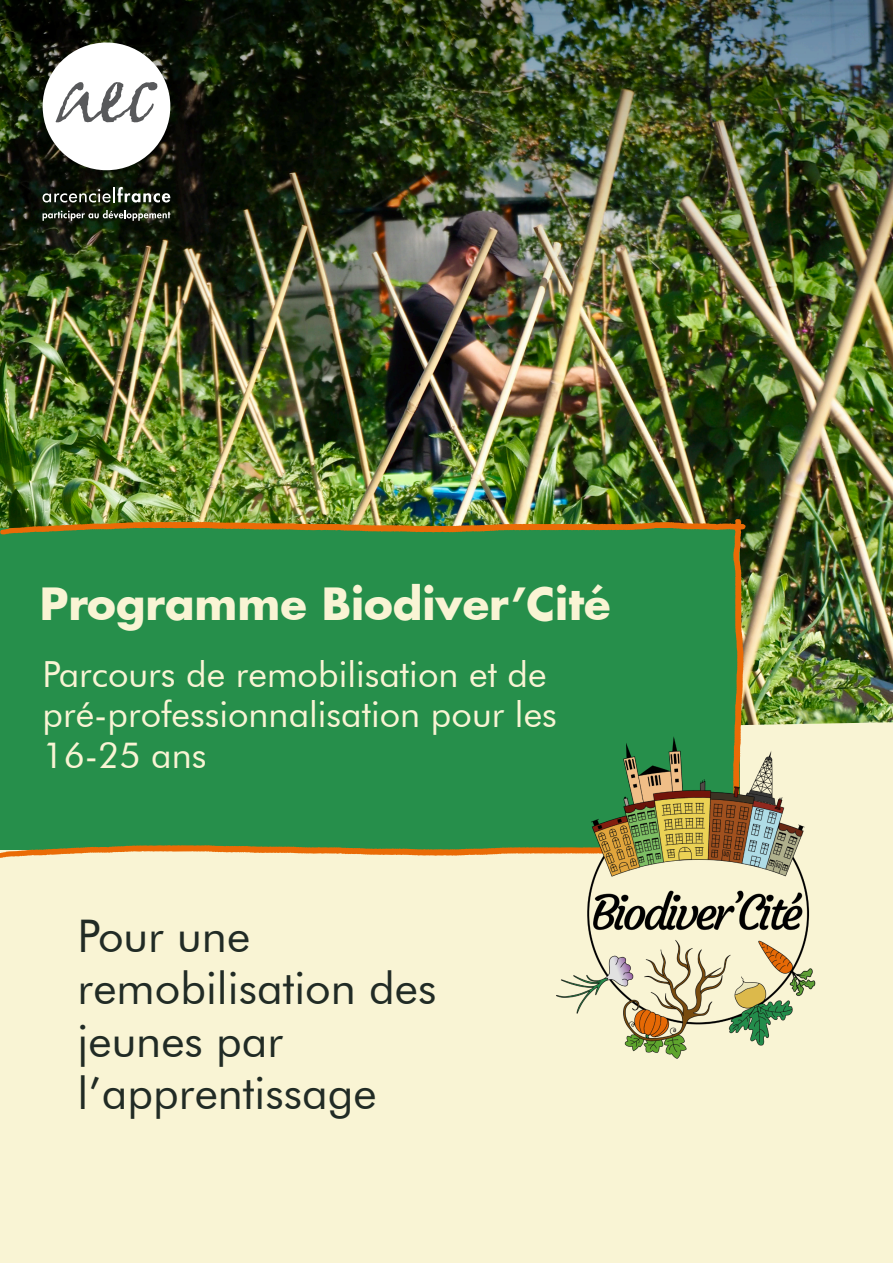
<style>
.page{position:relative;width:893px;height:1263px;background:#f9f4d4}
.page>*{position:absolute;margin:0;border:0;box-sizing:border-box;transform-origin:0 0}
.t1{font:45px "Futura BT";color:#212b25}
.t2{font:700 43.35px "Futura";color:#f9f4d4}
.t3{font:36px "Futura BT";color:#f9f4d4}
</style>
<div class="page">
<img style="left:0;top:312px;width:893px;height:412px">
<svg style="left:0;top:519px;width:752px;height:339px"></svg>
<img style="left:540px;top:707px;width:290px;height:352px">
<img style="left:0;top:0;width:893px;height:312px">
<div style="left:43px;top:43px;width:127px;height:127px;background:#fff;border-radius:50%"></div>
<svg style="left:56px;top:82px;width:102px;height:40px"></svg>
<svg style="left:43px;top:210px;width:127px;height:11px"></svg>
<svg style="left:43px;top:187px;width:127px;height:16px"></svg>
<p class="t2" style="left:40px;top:584px;width:572px">Programme Biodiver’Cité</p>
<p class="t3" style="left:43px;top:660px;width:506px">Parcours de remobilisation et de</p>
<p class="t3" style="left:43px;top:700px;width:516px">pré-professionnalisation pour les</p>
<p class="t3" style="left:43px;top:741px;width:165px">16-25 ans</p>
<p class="t1" style="left:78px;top:917px;width:174px">Pour une</p>
<p class="t1" style="left:78px;top:970px;width:360px">remobilisation des</p>
<p class="t1" style="left:78px;top:1022px;width:207px">jeunes par</p>
<p class="t1" style="left:78px;top:1075px;width:300px">l’apprentissage</p>
</div>
